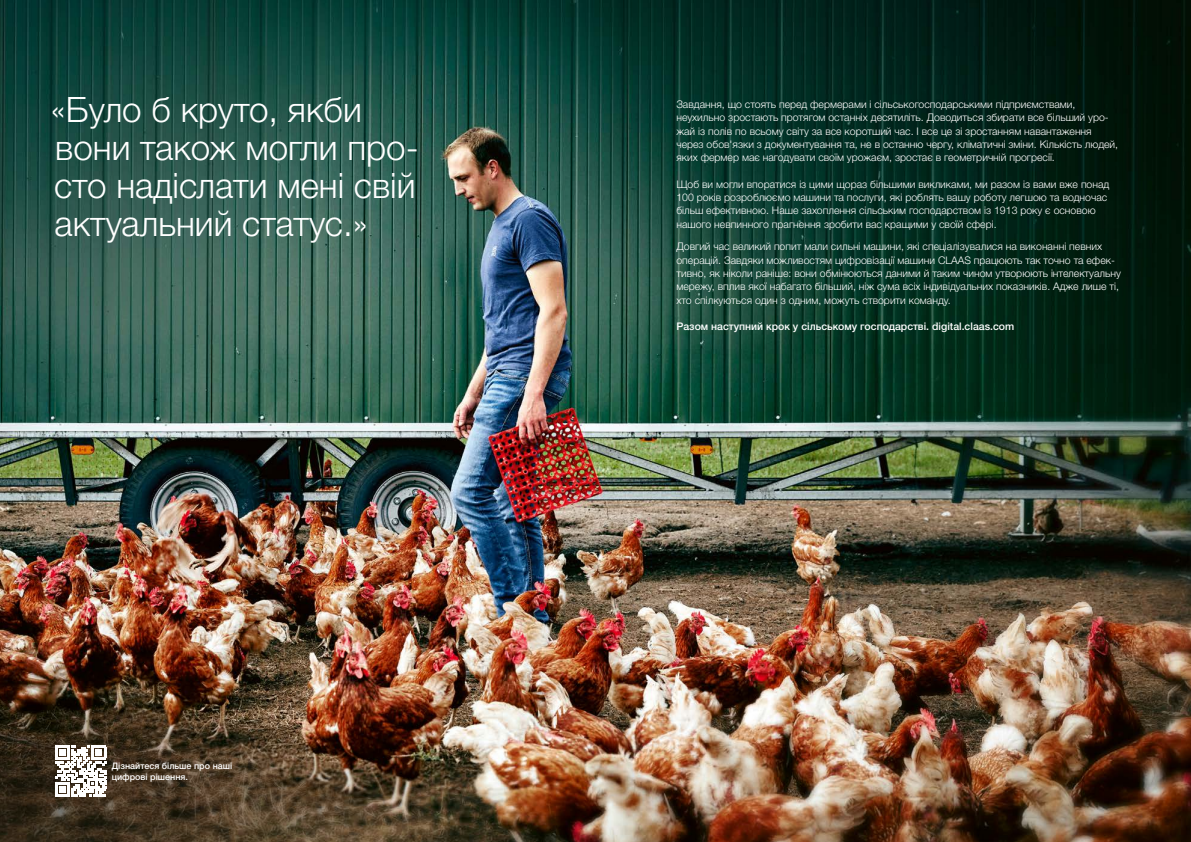
<style>
.page{position:relative;width:1191px;height:842px;background:#fff}
.page>*{position:absolute;margin:0;border:0;box-sizing:border-box;transform-origin:0 0}
.t1{font:300 35px/38px "CLAAS Helvetica Neue";color:#fff}
.t2{font:300 10.5px/13.3px "CLAAS Helvetica Neue";color:#fff}
.t3{font:500 10.5px "CLAAS Helvetica Neue";color:#fff}
.t4{font:500 9px/10.5px "CLAAS Helvetica Neue";color:#fff}
</style>
<div class="page">
<img style="left:0;top:0;width:1191px;height:842px">
<img style="left:0;top:702px;width:463px;height:140px">
<svg style="left:55px;top:745px;width:51px;height:51px"></svg>
<h1 class="t1" style="left:51px;top:91px;width:369px">«Було б круто, якби вони також могли про&shy;сто надіслати мені свій актуальний статус.»</h1>
<p class="t4" style="left:112px;top:761px;width:122px">Дізнайтеся більше про наші цифрові рішення.</p>
<p class="t2" style="left:676px;top:98px;width:443px">Завдання, що стоять перед фермерами і сільськогосподарськими підприємствами, неухильно зростають протягом останніх десятиліть. Доводиться збирати все більший уро&shy;жай із полів по всьому світу за все коротший час. І все це зі зростанням навантаження через обов'язки з документування та, не в останню чергу, кліматичні зміни. Кількість людей, яких фермер має нагодувати своїм урожаєм, зростає в геометричній прогресії.</p>
<p class="t2" style="left:676px;top:178px;width:434px">Щоб ви могли впоратися із цими щораз більшими викликами, ми разом із вами вже понад 100 років розроблюємо машини та послуги, які роблять вашу роботу легшою та водночас більш ефективною. Наше захоплення сільським господарством із 1913 року є основою нашого невпинного прагнення зробити вас кращими у своїй сфері.</p>
<p class="t2" style="left:676px;top:240px;width:446px">Довгий час великий попит мали сильні машини, які спеціалізувалися на виконанні певних операцій. Завдяки можливостям цифровізації машини CLAAS працюють так точно та ефек&shy;тивно, як ніколи раніше: вони обмінюються даними й таким чином утворюють інтелектуальну мережу, вплив якої набагато більший, ніж сума всіх індивідуальних показників. Адже лише ті, хто спілкуються один з одним, можуть створити команду.</p>
<p class="t3" style="left:676px;top:319px;width:339px">Разом наступний крок у сільському господарстві. digital.claas.com</p>
</div>
